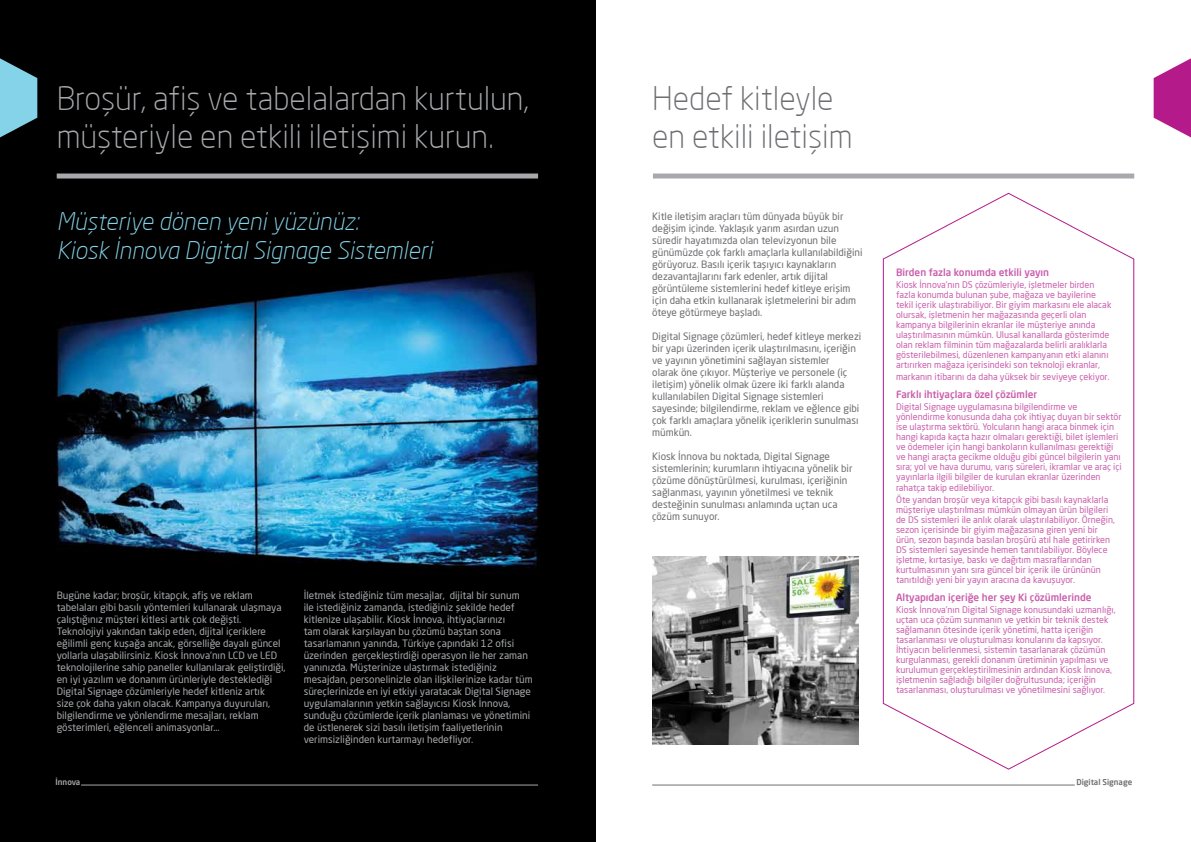
<style>
.page{position:relative;width:1191px;height:842px;background:#fff}
.page>*{position:absolute;margin:0;border:0;box-sizing:border-box;transform-origin:0 0}
.t1{font:300 32px/38.4px "Neo Sans Pro";color:#a7a9ac}
.t2{font:300 32px/38.4px "Neo Sans Pro";color:#6d6e71}
.t3{font:italic 300 24px/28.8px "Neo Sans Pro";color:#85d3e8}
.t4{font:10px/12px "Neo Sans Pro";color:#a7a9ac}
.t5{font:10px/12px "Neo Sans Pro";color:#6d6e71}
.t6{font:500 10px "Neo Sans Pro";color:#cb5fad}
.t7{font:9px/10px "Neo Sans Pro";color:#cb5fad}
.t8{font:500 8px "Neo Sans Pro";color:#6d6e71}
.t9{font:500 8px "Neo Sans Pro";color:#a7a9ac}
</style>
<div class="page">
<img style="left:0;top:0;width:595px;height:842px">
<div style="left:57px;top:173px;width:481px;height:5px;background:#a7a9ac"></div>
<hr style="left:81px;top:785px;width:457px;height:1px;background:#a7a9ac">
<hr style="left:652px;top:785px;width:422px;height:1px;background:#6d6e71">
<div style="left:653px;top:173px;width:481px;height:5px;background:#a7a9ac"></div>
<svg style="left:0;top:58px;width:37px;height:79px;background:#649eae"></svg>
<svg style="left:1153px;top:58px;width:38px;height:79px"></svg>
<div style="left:56px;top:779px;width:24px;height:6px;background:#000"></div>
<svg style="left:882px;top:192px;width:253px;height:578px"></svg>
<img style="left:652px;top:557px;width:206px;height:187px">
<h1 class="t1" style="left:57px;top:78px;width:474px">Broşür, afiş ve tabelalardan kurtulun, müşteriyle en etkili iletişimi kurun.</h1>
<h1 class="t2" style="left:652px;top:78px;width:202px">Hedef kitleyle en etkili iletişim</h1>
<h2 class="t3" style="left:57px;top:207px;width:377px">Müşteriye dönen yeni yüzünüz:<br>Kiosk İnnova Digital Signage Sistemleri</h2>
<p class="t4" style="left:57px;top:589px;width:230px">Bugüne kadar; broşür, kitapçık, afiş ve reklam tabelaları gibi basılı yöntemleri kullanarak ulaşmaya çalıştığınız müşteri kitlesi artık çok değişti.<br>Teknolojiyi yakından takip eden, dijital içeriklere eğilimli genç kuşağa ancak, görselliğe dayalı güncel yollarla ulaşabilirsiniz. Kiosk İnnova’nın LCD ve LED teknolojilerine sahip paneller kullanılarak geliştirdiği, en iyi yazılım ve donanım ürünleriyle desteklediği Digital Signage çözümleriyle hedef kitleniz artık<br>size çok daha yakın olacak. Kampanya duyuruları, bilgilendirme ve yönlendirme mesajları, reklam gösterimleri, eğlenceli animasyonlar…</p>
<p class="t4" style="left:304px;top:589px;width:230px">İletmek istediğiniz tüm mesajlar, dijital bir sunum<br>ile istediğiniz zamanda, istediğiniz şekilde hedef kitlenize ulaşabilir. Kiosk İnnova, ihtiyaçlarınızı<br>tam olarak karşılayan bu çözümü baştan sona tasarlamanın yanında, Türkiye çapındaki 12 ofisi üzerinden gerçekleştirdiği operasyon ile her zaman yanınızda. Müşterinize ulaştırmak istediğiniz mesajdan, personelinizle olan ilişkilerinize kadar tüm süreçlerinizde en iyi etkiyi yaratacak Digital Signage uygulamalarının yetkin sağlayıcısı Kiosk İnnova, sunduğu çözümlerde içerik planlaması ve yönetimini de üstlenerek sizi basılı iletişim faaliyetlerinin verimsizliğinden kurtarmayı hedefliyor.</p>
<p class="t5" style="left:652px;top:210px;width:212px">Kitle iletişim araçları tüm dünyada büyük bir değişim içinde. Yaklaşık yarım asırdan uzun süredir hayatımızda olan televizyonun bile günümüzde çok farklı amaçlarla kullanılabildiğini görüyoruz. Basılı içerik taşıyıcı kaynakların dezavantajlarını fark edenler, artık dijital görüntüleme sistemlerini hedef kitleye erişim için daha etkin kullanarak işletmelerini bir adım öteye götürmeye başladı.</p>
<p class="t5" style="left:652px;top:330px;width:211px">Digital Signage çözümleri, hedef kitleye merkezi bir yapı üzerinden içerik ulaştırılmasını, içeriğin ve yayının yönetimini sağlayan sistemler<br>olarak öne çıkıyor. Müşteriye ve personele (iç iletişim) yönelik olmak üzere iki farklı alanda kullanılabilen Digital Signage sistemleri sayesinde; bilgilendirme, reklam ve eğlence gibi çok farklı amaçlara yönelik içeriklerin sunulması mümkün.</p>
<p class="t5" style="left:652px;top:450px;width:202px">Kiosk İnnova bu noktada, Digital Signage sistemlerinin; kurumların ihtiyacına yönelik bir çözüme dönüştürülmesi, kurulması, içeriğinin sağlanması, yayının yönetilmesi ve teknik desteğinin sunulması anlamında uçtan uca çözüm sunuyor.</p>
<p class="t6" style="left:896px;top:266px;width:155px">Birden fazla konumda etkili yayın</p>
<p class="t7" style="left:896px;top:280px;width:217px">Kiosk İnnova’nın DS çözümleriyle, işletmeler birden fazla konumda bulunan şube, mağaza ve bayilerine tekil içerik ulaştırabiliyor. Bir giyim markasını ele alacak olursak, işletmenin her mağazasında geçerli olan kampanya bilgilerinin ekranlar ile müşteriye anında ulaştırılmasının mümkün. Ulusal kanallarda gösterimde olan reklam filminin tüm mağazalarda belirli aralıklarla gösterilebilmesi, düzenlenen kampanyanın etki alanını artırırken mağaza içerisindeki son teknoloji ekranlar,</p>
<p class="t7" style="left:896px;top:372px;width:215px">markanın itibarını da daha yüksek bir seviyeye çekiyor.</p>
<p class="t6" style="left:896px;top:388px;width:143px">Farklı ihtiyaçlara özel çözümler</p>
<p class="t7" style="left:896px;top:402px;width:227px">Digital Signage uygulamasına bilgilendirme ve yönlendirme konusunda daha çok ihtiyaç duyan bir sektör ise ulaştırma sektörü. Yolcuların hangi araca binmek için hangi kapıda kaçta hazır olmaları gerektiği, bilet işlemleri ve ödemeler için hangi bankoların kullanılması gerektiği ve hangi araçta gecikme olduğu gibi güncel bilgilerin yanı sıra; yol ve hava durumu, varış süreleri, ikramlar ve araç içi yayınlarla ilgili bilgiler de kurulan ekranlar üzerinden rahatça takip edilebiliyor.</p>
<p class="t7" style="left:896px;top:494px;width:220px">Öte yandan broşür veya kitapçık gibi basılı kaynaklarla müşteriye ulaştırılması mümkün olmayan ürün bilgileri de DS sistemleri ile anlık olarak ulaştırılabiliyor. Örneğin, sezon içerisinde bir giyim mağazasına giren yeni bir ürün, sezon başında basılan broşürü atıl hale getirirken DS sistemleri sayesinde hemen tanıtılabiliyor. Böylece işletme, kırtasiye, baskı ve dağıtım masraflarından kurtulmasının yanı sıra güncel bir içerik ile ürününün tanıtıldığı yeni bir yayın aracına da kavuşuyor.</p>
<p class="t6" style="left:896px;top:591px;width:197px">Altyapıdan içeriğe her şey Ki çözümlerinde</p>
<p class="t7" style="left:896px;top:604px;width:221px">Kiosk İnnova’nın Digital Signage konusundaki uzmanlığı, uçtan uca çözüm sunmanın ve yetkin bir teknik destek sağlamanın ötesinde içerik yönetimi, hatta içeriğin tasarlanması ve oluşturulması konularını da kapsıyor.<br>İhtiyacın belirlenmesi, sistemin tasarlanarak çözümün kurgulanması, gerekli donanım üretiminin yapılması ve kurulumun gerçekleştirilmesinin ardından Kiosk İnnova, işletmenin sağladığı bilgiler doğrultusunda; içeriğin tasarlanması, oluşturulması ve yönetilmesini sağlıyor.</p>
<p class="t9" style="left:56px;top:777px;width:26px">İnnova</p>
<p class="t8" style="left:1076px;top:777px;width:57px">Digital Signage</p>
</div>
